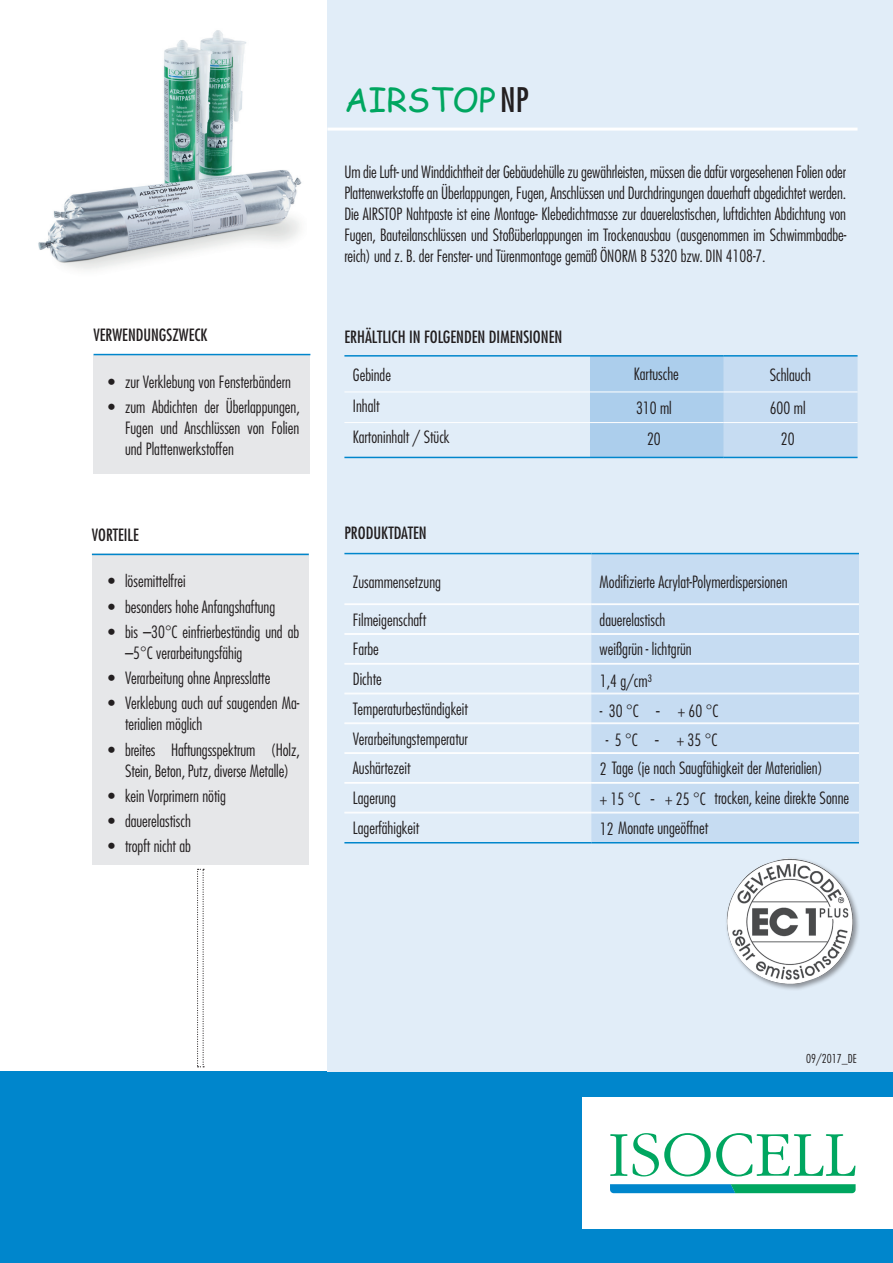
<style>
.page{position:relative;width:893px;height:1263px;background:#fff}
.page>*{position:absolute;margin:0;border:0;box-sizing:border-box;transform-origin:0 0}
.t1{font:33px "Comic Sans MS";color:#00a660}
.t2{font:300 condensed 16.5px/21px "Futura LT Pro";color:#231f20}
.t3{font:500 condensed 16.5px "Futura LT Pro";color:#231f20}
.t4{font:300 condensed 12px "Futura LT Pro";color:#231f20}
.s1{font-family:"Futura LT Pro";font-weight:500;font-stretch:condensed;color:#231f20}
</style>
<div class="page">
<div style="left:0;top:1071px;width:893px;height:192px;background:#0086cc"></div>
<div style="left:582px;top:1097px;width:311px;height:132px;background:#fff"></div>
<svg style="left:610px;top:1133px;width:245px;height:43px"></svg>
<svg style="left:610px;top:1184px;width:246px;height:9px;background:#079898"></svg>
<div style="left:327px;top:0;width:566px;height:1071px;background:#e1edf8"></div>
<hr style="left:327px;top:128px;width:530px;height:3px;background:#fff">
<svg style="left:197px;top:869px;width:7px;height:198px"></svg>
<svg style="left:590px;top:357px;width:267px;height:100px;background:#b8d4ee"></svg>
<hr style="left:344px;top:392px;width:246px;height:1px;background:#fff">
<hr style="left:590px;top:392px;width:134px;height:1px;background:#fff">
<hr style="left:724px;top:392px;width:133px;height:1px;background:#fff">
<hr style="left:344px;top:422px;width:246px;height:1px;background:#fff">
<hr style="left:590px;top:422px;width:134px;height:1px;background:#fff">
<hr style="left:724px;top:422px;width:133px;height:1px;background:#fff">
<hr style="left:344px;top:355px;width:246px;height:2px;background:#0086cc">
<hr style="left:590px;top:355px;width:134px;height:2px;background:#0086cc">
<hr style="left:724px;top:355px;width:133px;height:2px;background:#0086cc">
<hr style="left:344px;top:457px;width:246px;height:1px;background:#0086cc">
<hr style="left:590px;top:457px;width:134px;height:1px;background:#0086cc">
<hr style="left:724px;top:457px;width:133px;height:1px;background:#0086cc">
<div style="left:591px;top:554px;width:268px;height:288px;background:#c6dcf2"></div>
<hr style="left:344px;top:604px;width:247px;height:1px;background:#fff">
<hr style="left:591px;top:604px;width:268px;height:1px;background:#fff">
<hr style="left:344px;top:634px;width:247px;height:1px;background:#fff">
<hr style="left:591px;top:634px;width:268px;height:1px;background:#fff">
<hr style="left:344px;top:664px;width:247px;height:1px;background:#fff">
<hr style="left:591px;top:664px;width:268px;height:1px;background:#fff">
<hr style="left:344px;top:723px;width:247px;height:1px;background:#fff">
<hr style="left:591px;top:723px;width:268px;height:1px;background:#fff">
<hr style="left:344px;top:753px;width:247px;height:1px;background:#fff">
<hr style="left:591px;top:753px;width:268px;height:1px;background:#fff">
<hr style="left:344px;top:783px;width:247px;height:1px;background:#fff">
<hr style="left:591px;top:783px;width:268px;height:1px;background:#fff">
<hr style="left:344px;top:813px;width:247px;height:1px;background:#fff">
<hr style="left:591px;top:813px;width:268px;height:1px;background:#fff">
<hr style="left:344px;top:553px;width:247px;height:1px;background:#0086cc">
<hr style="left:591px;top:553px;width:268px;height:1px;background:#0086cc">
<hr style="left:344px;top:842px;width:247px;height:1px;background:#0086cc">
<hr style="left:591px;top:842px;width:268px;height:1px;background:#0086cc">
<img style="left:38px;top:30px;width:264px;height:240px">
<hr style="left:344px;top:603px;width:247px;height:1px;background:#fff">
<hr style="left:591px;top:603px;width:268px;height:1px;background:#fff">
<hr style="left:344px;top:633px;width:247px;height:1px;background:#fff">
<hr style="left:591px;top:633px;width:268px;height:1px;background:#fff">
<hr style="left:344px;top:663px;width:247px;height:1px;background:#fff">
<hr style="left:591px;top:663px;width:268px;height:1px;background:#fff">
<hr style="left:344px;top:693px;width:247px;height:1px;background:#fff">
<hr style="left:591px;top:693px;width:268px;height:1px;background:#fff">
<hr style="left:344px;top:722px;width:247px;height:1px;background:#fff">
<hr style="left:591px;top:722px;width:268px;height:1px;background:#fff">
<hr style="left:344px;top:752px;width:247px;height:1px;background:#fff">
<hr style="left:591px;top:752px;width:268px;height:1px;background:#fff">
<hr style="left:344px;top:782px;width:247px;height:1px;background:#fff">
<hr style="left:344px;top:812px;width:247px;height:1px;background:#fff">
<hr style="left:591px;top:782px;width:268px;height:1px;background:#fff">
<hr style="left:591px;top:812px;width:268px;height:1px;background:#fff">
<div style="left:94px;top:355px;width:216px;height:119px;background:#e6e7e9"></div>
<hr style="left:94px;top:354px;width:216px;height:1px;background:#0086cc">
<div style="left:92px;top:553px;width:217px;height:311px;background:#e6e7e9"></div>
<hr style="left:92px;top:554px;width:217px;height:1px;background:#0086cc">
<div style="left:725px;top:857px;width:136px;height:135px;background:#231f20;opacity:.44"></div>
<img style="left:726px;top:858px;width:128px;height:128px">
<p class="t3" style="left:94px;top:324px;width:115px">VERWENDUNGSZWECK</p>
<p class="t2" style="left:108px;top:371px;width:184px">• zur Verklebung von Fensterbändern</p>
<p class="t2" style="left:125px;top:396px;width:176px;text-align:justify;text-indent:-17px">• zum Abdichten der Überlappungen, Fugen und Anschlüssen von Folien und Plattenwerkstoffen</p>
<p class="t3" style="left:92px;top:523px;width:48px">VORTEILE</p>
<p class="t2" style="left:108px;top:571px;width:79px">• lösemittelfrei</p>
<p class="t2" style="left:108px;top:596px;width:169px">• besonders hohe Anfangshaftung</p>
<p class="t2" style="left:125px;top:621px;width:176px;text-indent:-17px">• bis –30°C einfrierbeständig und ab –5°C verarbeitungsfähig</p>
<p class="t2" style="left:108px;top:667px;width:164px">• Verarbeitung ohne Anpresslatte</p>
<p class="t2" style="left:125px;top:693px;width:176px;text-indent:-17px">• Verklebung auch auf saugenden Ma&shy;terialien möglich</p>
<p class="t2" style="left:108px;top:739px;width:193px;text-align:center">• breites Haftungsspektrum (Holz,<br>Stein, Beton, Putz, diverse Metalle)</p>
<p class="t2" style="left:108px;top:785px;width:119px">• kein Vorprimern nötig</p>
<p class="t2" style="left:108px;top:810px;width:84px">• dauerelastisch</p>
<p class="t2" style="left:108px;top:836px;width:84px">• tropft nicht ab</p>
<h1 class="t1" style="left:344px;top:76px;width:186px">AIRSTOP<span class="s1">NP</span></h1>
<p class="t2" style="left:344px;top:162px;width:503px;text-align:justify">Um die Luft- und Winddichtheit der Gebäudehülle zu gewährleisten, müssen die dafür vorgesehenen Folien oder Plattenwerkstoffe an Überlappungen, Fugen, Anschlüssen und Durchdringungen dauerhaft abgedichtet werden.<br>Die AIRSTOP Nahtpaste ist eine Montage- Klebedichtmasse zur dauerelastischen, luftdichten Abdichtung von Fugen, Bauteilanschlüssen und Stoßüberlappungen im Trockenausbau (ausgenommen im Schwimmbadbe&shy;reich) und z. B. der Fenster- und Türenmontage gemäß ÖNORM B 5320 bzw. DIN 4108-7.</p>
<p class="t3" style="left:344px;top:325px;width:219px">ERHÄLTLICH IN FOLGENDEN DIMENSIONEN</p>
<p class="t2" style="left:353px;top:360px;width:98px;line-height:30.6px">Gebinde<br>Inhalt<br>Kartoninhalt / Stück</p>
<p class="t3" style="left:344px;top:521px;width:84px">PRODUKTDATEN</p>
<p class="t2" style="left:634px;top:363px;width:46px">Kartusche</p>
<p class="t2" style="left:770px;top:364px;width:43px">Schlauch</p>
<p class="t2" style="left:636px;top:397px;width:37px">310 ml</p>
<p class="t2" style="left:770px;top:397px;width:37px">600 ml</p>
<p class="t2" style="left:647px;top:428px;width:15px">20</p>
<p class="t2" style="left:781px;top:428px;width:15px">20</p>
<p class="t2" style="left:353px;top:572px;width:90px">Zusammensetzung</p>
<p class="t2" style="left:600px;top:572px;width:190px">Modifizierte Acrylat-Polymerdispersionen</p>
<p class="t2" style="left:353px;top:609px;width:75px">Filmeigenschaft</p>
<p class="t2" style="left:600px;top:609px;width:67px">dauerelastisch</p>
<p class="t2" style="left:353px;top:639px;width:28px">Farbe</p>
<p class="t2" style="left:600px;top:639px;width:94px">weißgrün - lichtgrün</p>
<p class="t2" style="left:353px;top:664px;width:117px;line-height:29.7px">Dichte<br>Temperaturbeständigkeit<br>Verarbeitungstemperatur<br>Aushärtezeit<br>Lagerung</p>
<p class="t2" style="left:600px;top:670px;width:54px">1,4 g/cm³</p>
<p class="t2" style="left:600px;top:700px;width:120px">- 30 °C - + 60 °C</p>
<p class="t2" style="left:600px;top:726px;width:224px;line-height:27.9px;text-indent:6px">- 5 °C - + 35 °C<br>2 Tage (je nach Saugfähigkeit der Materialien)</p>
<p class="t2" style="left:600px;top:784px;width:110px;line-height:29.1px">+ 15 °C - + 25 °C<br>12 Monate ungeöffnet</p>
<p class="t2" style="left:714px;top:787px;width:136px">trocken, keine direkte Sonne</p>
<p class="t2" style="left:353px;top:817px;width:68px">Lagerfähigkeit</p>
<p class="t4" style="left:806px;top:1051px;width:52px">09/2017_DE</p>
</div>
